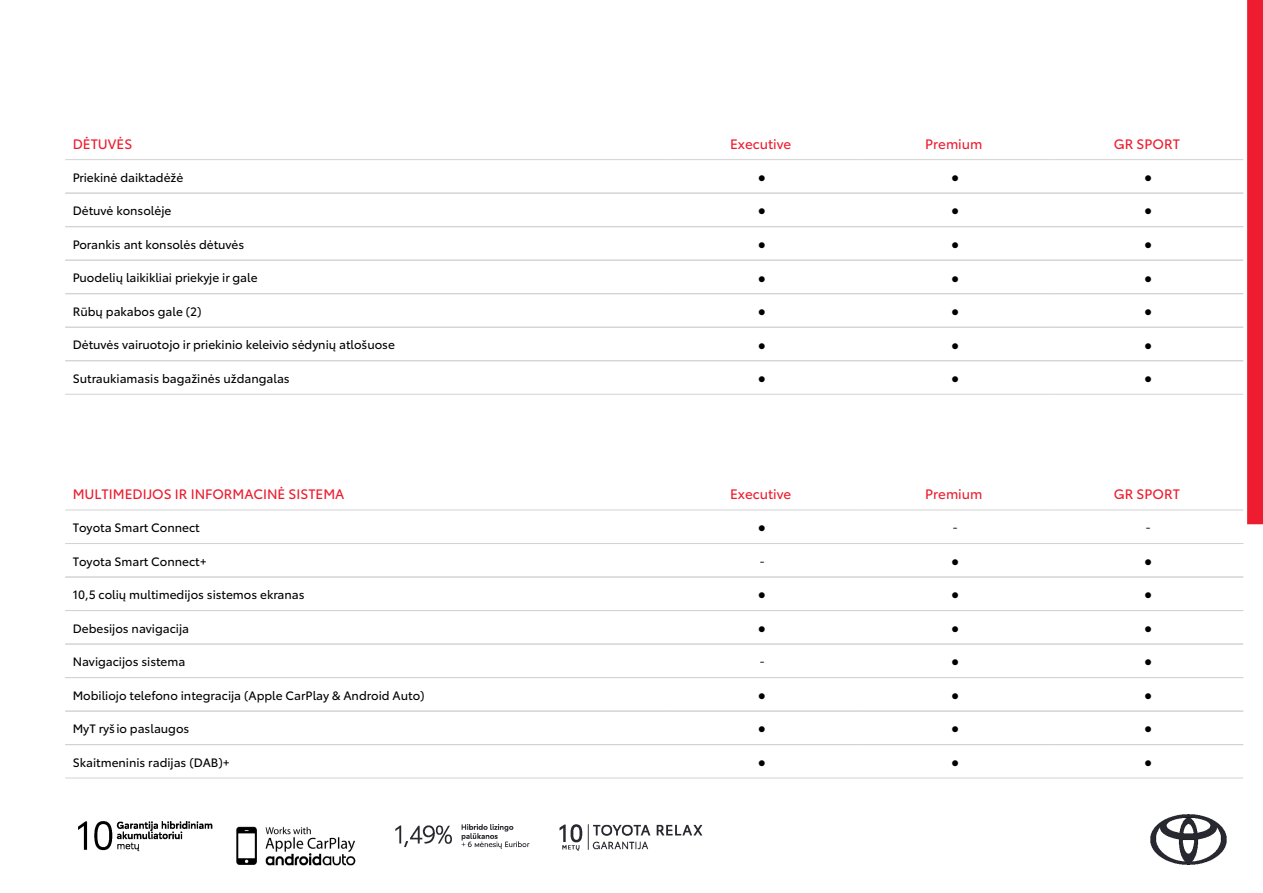
<style>
.page{position:relative;width:1263px;height:893px;background:#fff}
.page>*{position:absolute;margin:0;border:0;box-sizing:border-box;transform-origin:0 0}
.t1{font:13.5px "Toyota Type";color:#ed1c2f}
.t2{font:13.5px "Segoe UI";color:#000}
.t3{font:12px "Toyota Type";color:#000}
</style>
<div class="page">
<img style="left:65px;top:0;width:1198px;height:778px">
<hr style="left:664px;top:159px;width:193px;height:1px;background:#d3d3d3">
<hr style="left:857px;top:159px;width:193px;height:1px;background:#d3d3d3">
<hr style="left:1050px;top:159px;width:193px;height:1px;background:#d3d3d3">
<hr style="left:664px;top:193px;width:193px;height:1px;background:#d3d3d3">
<hr style="left:857px;top:193px;width:193px;height:1px;background:#d3d3d3">
<hr style="left:1050px;top:193px;width:193px;height:1px;background:#d3d3d3">
<hr style="left:664px;top:226px;width:193px;height:1px;background:#d3d3d3">
<hr style="left:857px;top:226px;width:193px;height:1px;background:#d3d3d3">
<hr style="left:1050px;top:226px;width:193px;height:1px;background:#d3d3d3">
<hr style="left:664px;top:260px;width:193px;height:1px;background:#d3d3d3">
<hr style="left:857px;top:260px;width:193px;height:1px;background:#d3d3d3">
<hr style="left:1050px;top:260px;width:193px;height:1px;background:#d3d3d3">
<hr style="left:664px;top:293px;width:193px;height:1px;background:#d3d3d3">
<hr style="left:857px;top:293px;width:193px;height:1px;background:#d3d3d3">
<hr style="left:1050px;top:293px;width:193px;height:1px;background:#d3d3d3">
<hr style="left:664px;top:327px;width:193px;height:1px;background:#d3d3d3">
<hr style="left:857px;top:327px;width:193px;height:1px;background:#d3d3d3">
<hr style="left:1050px;top:327px;width:193px;height:1px;background:#d3d3d3">
<hr style="left:664px;top:360px;width:193px;height:1px;background:#d3d3d3">
<hr style="left:664px;top:394px;width:193px;height:1px;background:#d3d3d3">
<hr style="left:857px;top:360px;width:193px;height:1px;background:#d3d3d3">
<hr style="left:857px;top:394px;width:193px;height:1px;background:#d3d3d3">
<hr style="left:1050px;top:360px;width:193px;height:1px;background:#d3d3d3">
<hr style="left:1050px;top:394px;width:193px;height:1px;background:#d3d3d3">
<hr style="left:664px;top:510px;width:193px;height:1px;background:#d3d3d3">
<hr style="left:857px;top:510px;width:193px;height:1px;background:#d3d3d3">
<hr style="left:1050px;top:510px;width:193px;height:1px;background:#d3d3d3">
<hr style="left:664px;top:543px;width:193px;height:1px;background:#d3d3d3">
<hr style="left:857px;top:543px;width:193px;height:1px;background:#d3d3d3">
<hr style="left:1050px;top:543px;width:193px;height:1px;background:#d3d3d3">
<hr style="left:664px;top:577px;width:193px;height:1px;background:#d3d3d3">
<hr style="left:857px;top:577px;width:193px;height:1px;background:#d3d3d3">
<hr style="left:1050px;top:577px;width:193px;height:1px;background:#d3d3d3">
<hr style="left:664px;top:610px;width:193px;height:1px;background:#d3d3d3">
<hr style="left:857px;top:610px;width:193px;height:1px;background:#d3d3d3">
<hr style="left:1050px;top:610px;width:193px;height:1px;background:#d3d3d3">
<hr style="left:664px;top:644px;width:193px;height:1px;background:#d3d3d3">
<hr style="left:857px;top:644px;width:193px;height:1px;background:#d3d3d3">
<hr style="left:1050px;top:644px;width:193px;height:1px;background:#d3d3d3">
<hr style="left:664px;top:677px;width:193px;height:1px;background:#d3d3d3">
<hr style="left:857px;top:677px;width:193px;height:1px;background:#d3d3d3">
<hr style="left:1050px;top:677px;width:193px;height:1px;background:#d3d3d3">
<hr style="left:664px;top:711px;width:193px;height:1px;background:#d3d3d3">
<hr style="left:857px;top:711px;width:193px;height:1px;background:#d3d3d3">
<hr style="left:1050px;top:711px;width:193px;height:1px;background:#d3d3d3">
<hr style="left:664px;top:744px;width:193px;height:1px;background:#d3d3d3">
<hr style="left:664px;top:778px;width:193px;height:1px;background:#d3d3d3">
<hr style="left:857px;top:744px;width:193px;height:1px;background:#d3d3d3">
<hr style="left:857px;top:778px;width:193px;height:1px;background:#d3d3d3">
<hr style="left:1050px;top:744px;width:193px;height:1px;background:#d3d3d3">
<hr style="left:1050px;top:778px;width:193px;height:1px;background:#d3d3d3">
<hr style="left:65px;top:159px;width:599px;height:1px;background:#d3d3d3">
<hr style="left:65px;top:193px;width:599px;height:1px;background:#d3d3d3">
<hr style="left:65px;top:226px;width:599px;height:1px;background:#d3d3d3">
<hr style="left:65px;top:260px;width:599px;height:1px;background:#d3d3d3">
<hr style="left:65px;top:293px;width:599px;height:1px;background:#d3d3d3">
<hr style="left:65px;top:327px;width:599px;height:1px;background:#d3d3d3">
<hr style="left:65px;top:360px;width:599px;height:1px;background:#d3d3d3">
<hr style="left:65px;top:394px;width:599px;height:1px;background:#d3d3d3">
<hr style="left:65px;top:510px;width:599px;height:1px;background:#d3d3d3">
<hr style="left:65px;top:543px;width:599px;height:1px;background:#d3d3d3">
<hr style="left:65px;top:577px;width:599px;height:1px;background:#d3d3d3">
<hr style="left:65px;top:610px;width:599px;height:1px;background:#d3d3d3">
<hr style="left:65px;top:644px;width:599px;height:1px;background:#d3d3d3">
<hr style="left:65px;top:677px;width:599px;height:1px;background:#d3d3d3">
<hr style="left:65px;top:711px;width:599px;height:1px;background:#d3d3d3">
<hr style="left:65px;top:744px;width:599px;height:1px;background:#d3d3d3">
<hr style="left:65px;top:778px;width:599px;height:1px;background:#d3d3d3">
<img style="left:78px;top:821px;width:135px;height:31px">
<img style="left:236px;top:826px;width:120px;height:40px">
<img style="left:395px;top:824px;width:135px;height:25px">
<img style="left:559px;top:824px;width:144px;height:27px">
<img style="left:1150px;top:814px;width:77px;height:50px">
<p class="t1" style="left:73px;top:134px;width:61px">DĖTUVĖS</p>
<p class="t1" style="left:730px;top:134px;width:63px">Executive</p>
<p class="t1" style="left:925px;top:134px;width:59px">Premium</p>
<p class="t1" style="left:1114px;top:134px;width:68px">GR SPORT</p>
<p class="t3" style="left:73px;top:169px;width:112px">Priekinė daiktadėžė</p>
<p class="t2" style="left:758px;top:164px;width:10px">●</p>
<p class="t2" style="left:951px;top:164px;width:10px">●</p>
<p class="t2" style="left:1144px;top:164px;width:10px">●</p>
<p class="t3" style="left:73px;top:202px;width:100px">Dėtuvė konsolėje</p>
<p class="t2" style="left:758px;top:198px;width:10px">●</p>
<p class="t2" style="left:951px;top:198px;width:10px">●</p>
<p class="t2" style="left:1144px;top:198px;width:10px">●</p>
<p class="t3" style="left:73px;top:236px;width:173px">Porankis ant konsolės dėtuvės</p>
<p class="t2" style="left:758px;top:232px;width:10px">●</p>
<p class="t2" style="left:951px;top:232px;width:10px">●</p>
<p class="t2" style="left:1144px;top:232px;width:10px">●</p>
<p class="t3" style="left:73px;top:269px;width:186px">Puodelių laikikliai priekyje ir gale</p>
<p class="t2" style="left:758px;top:265px;width:10px">●</p>
<p class="t2" style="left:951px;top:265px;width:10px">●</p>
<p class="t2" style="left:1144px;top:265px;width:10px">●</p>
<p class="t3" style="left:73px;top:303px;width:130px">Rūbų pakabos gale (2)</p>
<p class="t2" style="left:758px;top:298px;width:10px">●</p>
<p class="t2" style="left:951px;top:298px;width:10px">●</p>
<p class="t2" style="left:1144px;top:298px;width:10px">●</p>
<p class="t3" style="left:73px;top:336px;width:324px">Dėtuvės vairuotojo ir priekinio keleivio sėdynių atlošuose</p>
<p class="t2" style="left:758px;top:332px;width:10px">●</p>
<p class="t2" style="left:951px;top:332px;width:10px">●</p>
<p class="t2" style="left:1144px;top:332px;width:10px">●</p>
<p class="t3" style="left:73px;top:370px;width:218px">Sutraukiamasis bagažinės uždangalas</p>
<p class="t2" style="left:758px;top:366px;width:10px">●</p>
<p class="t2" style="left:951px;top:366px;width:10px">●</p>
<p class="t2" style="left:1144px;top:366px;width:10px">●</p>
<p class="t1" style="left:73px;top:484px;width:273px">MULTIMEDIJOS IR INFORMACINĖ SISTEMA</p>
<p class="t1" style="left:730px;top:484px;width:63px">Executive</p>
<p class="t1" style="left:925px;top:484px;width:59px">Premium</p>
<p class="t1" style="left:1114px;top:484px;width:68px">GR SPORT</p>
<p class="t3" style="left:73px;top:519px;width:128px">Toyota Smart Connect</p>
<p class="t2" style="left:758px;top:515px;width:10px">●</p>
<p class="t2" style="left:952px;top:515px;width:7px">-</p>
<p class="t2" style="left:1145px;top:515px;width:7px">-</p>
<p class="t3" style="left:73px;top:552px;width:135px">Toyota Smart Connect+</p>
<p class="t2" style="left:759px;top:548px;width:7px">-</p>
<p class="t2" style="left:951px;top:548px;width:10px">●</p>
<p class="t2" style="left:1144px;top:548px;width:10px">●</p>
<p class="t3" style="left:73px;top:586px;width:233px">10,5 colių multimedijos sistemos ekranas</p>
<p class="t2" style="left:758px;top:582px;width:10px">●</p>
<p class="t2" style="left:951px;top:582px;width:10px">●</p>
<p class="t2" style="left:1144px;top:582px;width:10px">●</p>
<p class="t3" style="left:73px;top:619px;width:118px">Debesijos navigacija</p>
<p class="t2" style="left:758px;top:615px;width:10px">●</p>
<p class="t2" style="left:951px;top:615px;width:10px">●</p>
<p class="t2" style="left:1144px;top:615px;width:10px">●</p>
<p class="t3" style="left:73px;top:653px;width:114px">Navigacijos sistema</p>
<p class="t2" style="left:759px;top:649px;width:7px">-</p>
<p class="t2" style="left:951px;top:649px;width:10px">●</p>
<p class="t2" style="left:1144px;top:649px;width:10px">●</p>
<p class="t3" style="left:73px;top:686px;width:353px">Mobiliojo telefono integracija (Apple CarPlay &amp; Android Auto)</p>
<p class="t2" style="left:758px;top:682px;width:10px">●</p>
<p class="t2" style="left:951px;top:682px;width:10px">●</p>
<p class="t2" style="left:1144px;top:682px;width:10px">●</p>
<p class="t3" style="left:73px;top:720px;width:118px">MyT ryšio paslaugos</p>
<p class="t2" style="left:758px;top:716px;width:10px">●</p>
<p class="t2" style="left:951px;top:716px;width:10px">●</p>
<p class="t2" style="left:1144px;top:716px;width:10px">●</p>
<p class="t3" style="left:73px;top:753px;width:159px">Skaitmeninis radijas (DAB)+</p>
<p class="t2" style="left:758px;top:749px;width:10px">●</p>
<p class="t2" style="left:951px;top:749px;width:10px">●</p>
<p class="t2" style="left:1144px;top:749px;width:10px">●</p>
</div>
